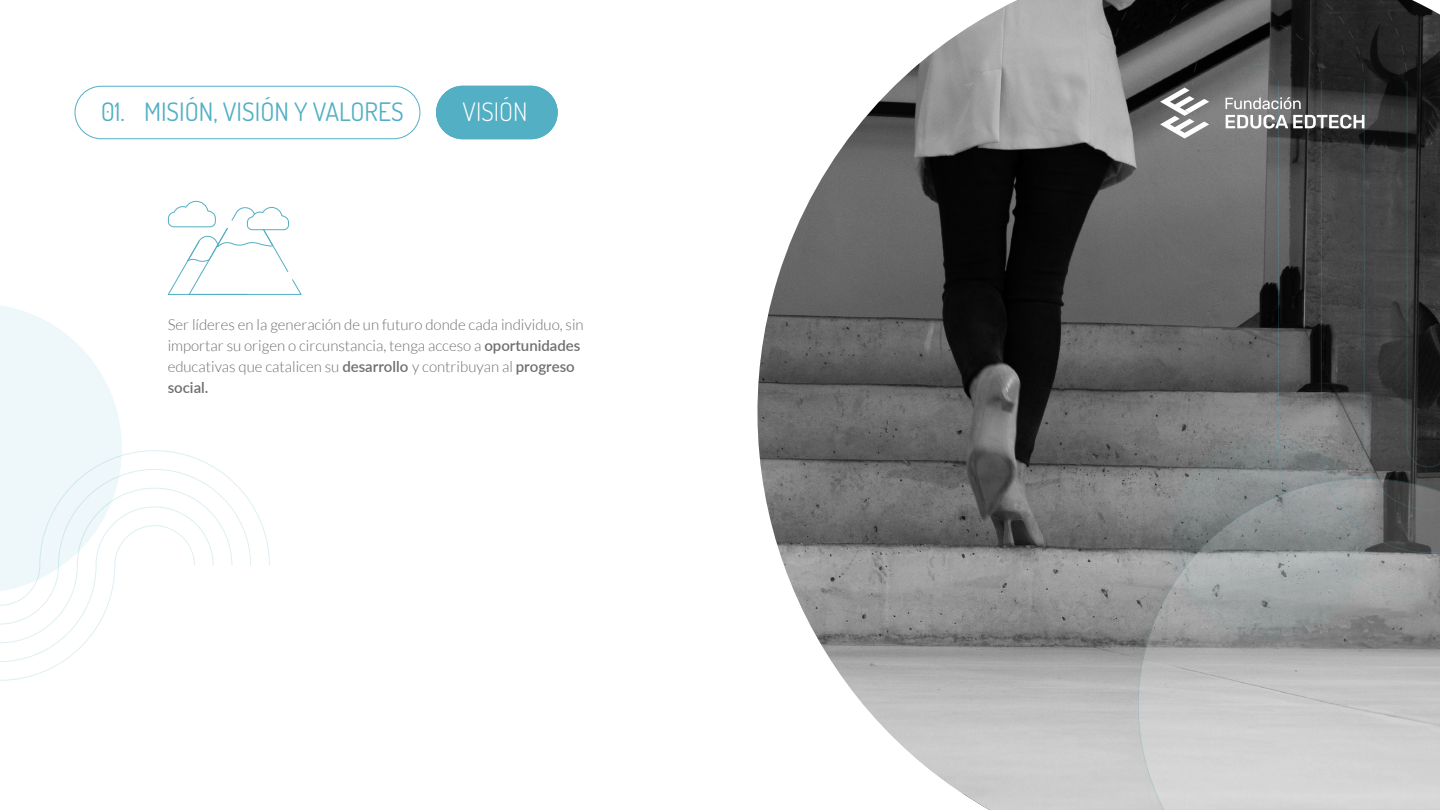
<style>
.page{position:relative;width:1440px;height:810px;background:#fff}
.page>*{position:absolute;margin:0;border:0;box-sizing:border-box;transform-origin:0 0}
.t1{font:25.5px "Dosis";color:#53afc4}
.t2{font:300 25.5px "Dosis";color:#fff}
.t3{font:300 15px/21px "Lato";color:#706f6f}
.s1{font-weight:600}
</style>
<div class="page">
<img style="left:757px;top:0;width:381px;height:810px">
<div style="left:75px;top:86px;width:345px;height:53px;border:1px solid #53afc4;border-radius:26px"></div>
<div style="left:437px;top:86px;width:120px;height:53px;background:#53afc4;border-radius:26px"></div>
<div style="left:436px;top:86px;width:121px;height:53px;border:1px solid #53afc4;border-radius:26px"></div>
<svg style="left:167px;top:201px;width:135px;height:94px"></svg>
<svg style="left:1138px;top:638px;width:302px;height:172px;background:#c5c5c5"></svg>
<svg style="left:0;top:305px;width:270px;height:375px"></svg>
<svg style="left:1107px;top:0;width:333px;height:638px;background:#626363"></svg>
<h1 class="t1" style="left:101px;top:94px;width:304px">01. MISIÓN, VISIÓN Y VALORES</h1>
<h1 class="t2" style="left:463px;top:94px;width:66px">VISIÓN</h1>
<h1 class="t2" style="left:463px;top:94px;width:70px">MISIÓN</h1>
<p class="t3" style="left:168px;top:315px;width:418px">Ser líderes en la generación de un futuro donde cada individuo, sin importar su origen o circunstancia, tenga acceso a <span class="s1">oportunidades </span>educativas que catalicen su <span class="s1">desarrollo</span> y contribuyan al <span class="s1">progreso social.</span></p>
</div>
